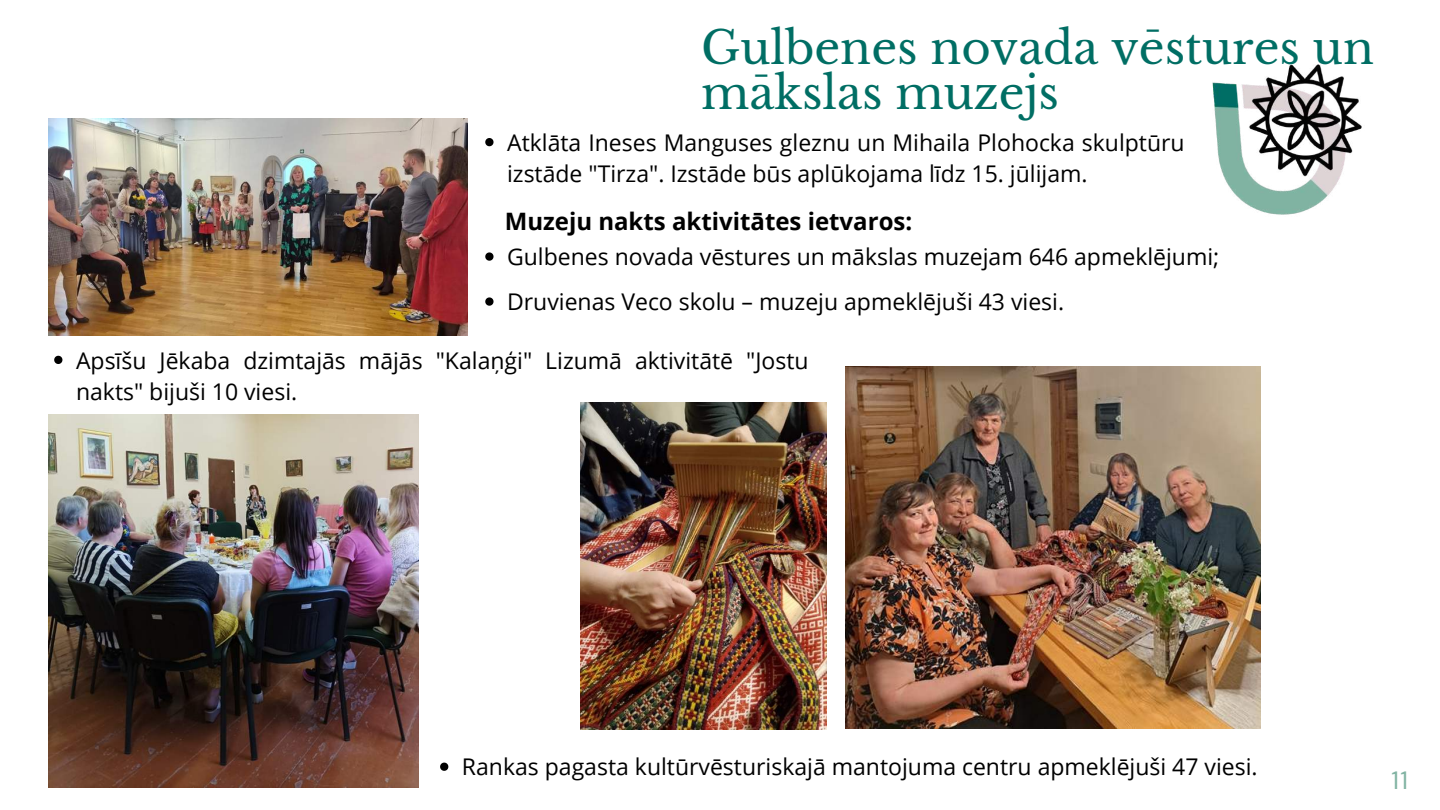
<style>
.page{position:relative;width:1440px;height:810px;background:#fff}
.page>*{position:absolute;margin:0;border:0;box-sizing:border-box;transform-origin:0 0}
.t1{font:45px/45px "Libre Baskerville";color:#006e64}
.t2{font:25px "DM Sans";color:#82b4a3}
.t3{font:700 24px "Open Sans";color:#000}
.t4{font:23px/31.5px "Open Sans";color:#000}
</style>
<div class="page">
<img style="left:1212px;top:64px;width:150px;height:151px">
<img style="left:49px;top:119px;width:419px;height:216px">
<img style="left:581px;top:402px;width:246px;height:327px">
<img style="left:846px;top:367px;width:415px;height:362px">
<img style="left:49px;top:415px;width:369px;height:372px">
<svg style="left:485px;top:138px;width:9px;height:8px"></svg>
<svg style="left:485px;top:252px;width:9px;height:9px"></svg>
<svg style="left:485px;top:297px;width:9px;height:9px"></svg>
<svg style="left:54px;top:356px;width:8px;height:8px"></svg>
<svg style="left:440px;top:763px;width:8px;height:8px"></svg>
<h1 class="t1" style="left:701px;top:26px;width:674px">Gulbenes novada vēstures un mākslas muzejs</h1>
<p class="t4" style="left:507px;top:126px;width:679px">Atklāta Ineses Manguses gleznu un Mihaila Plohocka skulptūru izstāde "Tirza". Izstāde būs aplūkojama līdz 15. jūlijam.</p>
<p class="t3" style="left:505px;top:205px;width:409px">Muzeju nakts aktivitātes ietvaros:</p>
<p class="t4" style="left:507px;top:234px;width:714px;line-height:45px">Gulbenes novada vēstures un mākslas muzejam 646 apmeklējumi;<br>Druvienas Veco skolu – muzeju apmeklējuši 43 viesi.</p>
<p class="t4" style="left:76px;top:344px;width:734px">Apsīšu Jēkaba dzimtajās mājās "Kalaņģi" Lizumā aktivitātē "Jostu nakts" bijuši 10 viesi.</p>
<p class="t4" style="left:462px;top:751px;width:797px">Rankas pagasta kultūrvēsturiskajā mantojuma centru apmeklējuši 47 viesi.</p>
<p class="t2" style="left:1392px;top:764px;width:18px">11</p>
</div>
